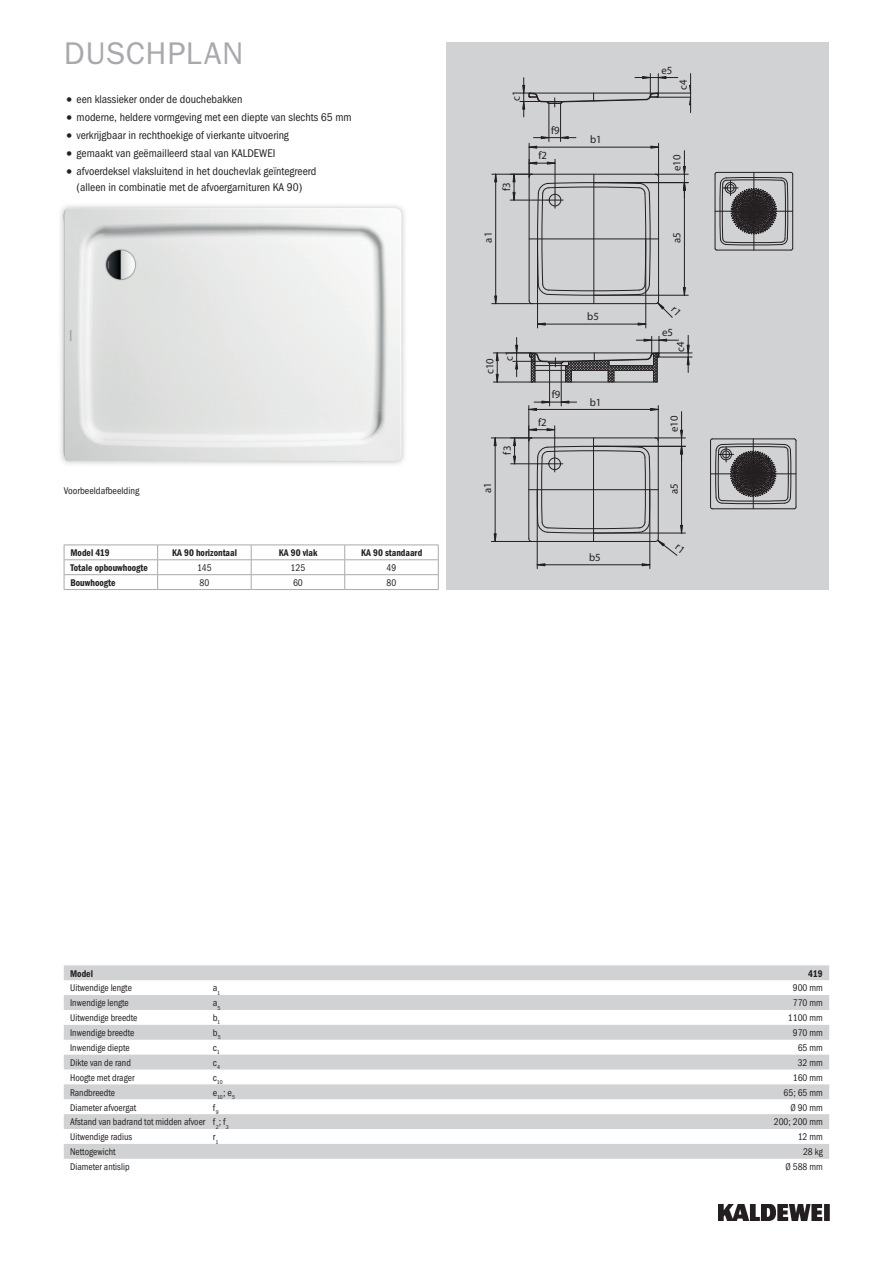
<style>
.page{position:relative;width:893px;height:1263px;background:#fff}
.page>*{position:absolute;margin:0;border:0;box-sizing:border-box;transform-origin:0 0}
.t1{font:31.5px "Franklin Gothic ITC";letter-spacing:.025em;color:#a8a9ad}
.t2{font:11.25px/15.8px "Franklin Gothic Cond ITC";color:#231f20;text-align:center}
.t3{font:10.95px "Myriad Pro";color:#231f20}
.t4{font:9.75px "Franklin Gothic Cond ITC";color:#231f20;scale:.95 1}
.t5{font:600 9.75px "Franklin Gothic Cond ITC";color:#231f20;scale:.95 1}
.t6{font:9.75px "Franklin Gothic Cond ITC";color:#231f20}
.t7{font:5.7px "Franklin Gothic Cond ITC";color:#231f20}
.s1{font-size:15.75px}
</style>
<div class="page">
<img style="left:719px;top:1204px;width:110px;height:16px">
<div style="left:446px;top:43px;width:383px;height:547px;background:#d1d2d4"></div>
<svg style="left:715px;top:172px;width:78px;height:79px"></svg>
<svg style="left:710px;top:438px;width:87px;height:71px"></svg>
<div style="left:722px;top:451px;width:8px;height:7px;border:1px dashed #231f20;border-radius:50%"></div>
<img style="left:60px;top:205px;width:345px;height:260px">
<img style="left:64px;top:208px;width:337px;height:253px">
<svg style="left:64px;top:965px;width:765px;height:194px;fill:#d1d2d4"></svg>
<hr style="left:64px;top:545px;width:94px;height:1px;background:#a8a9ad">
<hr style="left:158px;top:545px;width:93px;height:1px;background:#a8a9ad">
<hr style="left:251px;top:545px;width:94px;height:1px;background:#a8a9ad">
<hr style="left:345px;top:545px;width:94px;height:1px;background:#a8a9ad">
<hr style="left:64px;top:559px;width:94px;height:1px;background:#a8a9ad">
<hr style="left:158px;top:559px;width:93px;height:1px;background:#a8a9ad">
<hr style="left:251px;top:559px;width:94px;height:1px;background:#a8a9ad">
<hr style="left:345px;top:559px;width:94px;height:1px;background:#a8a9ad">
<hr style="left:64px;top:574px;width:94px;height:1px;background:#a8a9ad">
<svg style="left:64px;top:545px;width:1px;height:44px"></svg>
<hr style="left:64px;top:589px;width:94px;height:1px;background:#a8a9ad">
<hr style="left:158px;top:574px;width:93px;height:1px;background:#a8a9ad">
<svg style="left:157px;top:545px;width:1px;height:44px"></svg>
<hr style="left:158px;top:589px;width:93px;height:1px;background:#a8a9ad">
<hr style="left:251px;top:574px;width:94px;height:1px;background:#a8a9ad">
<svg style="left:251px;top:545px;width:1px;height:44px"></svg>
<hr style="left:251px;top:589px;width:94px;height:1px;background:#a8a9ad">
<hr style="left:345px;top:574px;width:94px;height:1px;background:#a8a9ad">
<svg style="left:344px;top:545px;width:1px;height:44px"></svg>
<svg style="left:438px;top:545px;width:1px;height:44px"></svg>
<hr style="left:345px;top:589px;width:94px;height:1px;background:#a8a9ad">
<svg style="left:491px;top:335px;width:201px;height:234px"></svg>
<svg style="left:492px;top:74px;width:199px;height:254px"></svg>
<h1 class="t1" style="left:64px;top:34px;width:181px">DUSCHPLAN</h1>
<p class="t2" style="left:64px;top:92px;width:180px"><span class="s1">•</span> een klassieker onder de douchebakken</p>
<p class="t2" style="left:64px;top:110px;width:289px"><span class="s1">•</span> moderne, heldere vormgeving met een diepte van slechts 65 mm</p>
<p class="t2" style="left:64px;top:127px;width:227px"><span class="s1">•</span> verkrijgbaar in rechthoekige of vierkante uitvoering</p>
<p class="t2" style="left:64px;top:145px;width:213px"><span class="s1">•</span> gemaakt van geëmailleerd staal van KALDEWEI</p>
<p class="t2" style="left:64px;top:163px;width:254px"><span class="s1">•</span> afvoerdeksel vlaksluitend in het douchevlak geïntegreerd (alleen in combinatie met de afvoergarnituren KA 90)</p>
<p class="t6" style="left:64px;top:485px;width:77px">Voorbeeldafbeelding</p>
<p class="t5" style="left:70px;top:547px;width:43px">Model 419</p>
<p class="t5" style="left:172px;top:547px;width:70px">KA 90 horizontaal</p>
<p class="t5" style="left:279px;top:547px;width:42px">KA 90 vlak</p>
<p class="t5" style="left:361px;top:547px;width:66px">KA 90 standaard</p>
<p class="t5" style="left:70px;top:562px;width:83px">Totale opbouwhoogte</p>
<p class="t4" style="left:197px;top:562px;width:17px">145</p>
<p class="t4" style="left:291px;top:562px;width:17px">125</p>
<p class="t4" style="left:387px;top:562px;width:12px">49</p>
<p class="t5" style="left:70px;top:577px;width:49px">Bouwhoogte</p>
<p class="t4" style="left:200px;top:577px;width:12px">80</p>
<p class="t4" style="left:293px;top:577px;width:12px">60</p>
<p class="t4" style="left:387px;top:577px;width:12px">80</p>
<p class="t3" style="left:661px;top:63px;width:12px">e5</p>
<p class="t3" style="left:676px;top:90px;width:12px;rotate:-90deg">c4</p>
<p class="t3" style="left:509px;top:101px;width:12px;rotate:-90deg">c1</p>
<p class="t3" style="left:551px;top:123px;width:10px">f9</p>
<p class="t3" style="left:590px;top:133px;width:13px">b1</p>
<p class="t3" style="left:538px;top:149px;width:10px">f2</p>
<p class="t3" style="left:670px;top:171px;width:18px;rotate:-90deg">e10</p>
<p class="t3" style="left:500px;top:191px;width:10px;rotate:-90deg">f3</p>
<p class="t3" style="left:481px;top:243px;width:12px;rotate:-90deg">a1</p>
<p class="t3" style="left:670px;top:243px;width:12px;rotate:-90deg">a5</p>
<p class="t3" style="left:587px;top:310px;width:13px">b5</p>
<p class="t3" style="left:662px;top:326px;width:12px">e5</p>
<p class="t3" style="left:483px;top:374px;width:17px;rotate:-90deg">c10</p>
<p class="t3" style="left:502px;top:361px;width:12px;rotate:-90deg">c1</p>
<p class="t3" style="left:674px;top:352px;width:12px;rotate:-90deg">c4</p>
<p class="t3" style="left:552px;top:388px;width:10px">f9</p>
<p class="t3" style="left:590px;top:395px;width:13px">b1</p>
<p class="t3" style="left:538px;top:415px;width:10px">f2</p>
<p class="t3" style="left:667px;top:432px;width:18px;rotate:-90deg">e10</p>
<p class="t3" style="left:500px;top:454px;width:10px;rotate:-90deg">f3</p>
<p class="t3" style="left:481px;top:493px;width:12px;rotate:-90deg">a1</p>
<p class="t3" style="left:667px;top:494px;width:12px;rotate:-90deg">a5</p>
<p class="t3" style="left:589px;top:550px;width:13px">b5</p>
<p class="t5" style="left:70px;top:967px;width:26px">Model</p>
<p class="t5" style="left:808px;top:967px;width:17px">419</p>
<p class="t4" style="left:70px;top:982px;width:67px">Uitwendige lengte</p>
<p class="t6" style="left:213px;top:982px;width:9px">a<sub>1</sub></p>
<p class="t4" style="left:793px;top:982px;width:33px">900 mm</p>
<p class="t4" style="left:70px;top:997px;width:63px">Inwendige lengte</p>
<p class="t6" style="left:213px;top:997px;width:9px">a<sub>5</sub></p>
<p class="t4" style="left:793px;top:997px;width:33px">770 mm</p>
<p class="t4" style="left:70px;top:1012px;width:72px">Uitwendige breedte</p>
<p class="t6" style="left:213px;top:1012px;width:9px">b<sub>1</sub></p>
<p class="t4" style="left:788px;top:1012px;width:38px">1100 mm</p>
<p class="t4" style="left:70px;top:1027px;width:69px">Inwendige breedte</p>
<p class="t6" style="left:213px;top:1027px;width:9px">b<sub>5</sub></p>
<p class="t4" style="left:793px;top:1027px;width:33px">970 mm</p>
<p class="t4" style="left:70px;top:1042px;width:64px">Inwendige diepte</p>
<p class="t6" style="left:213px;top:1042px;width:8px">c<sub>1</sub></p>
<p class="t4" style="left:798px;top:1042px;width:28px">65 mm</p>
<p class="t4" style="left:70px;top:1057px;width:65px">Dikte van de rand</p>
<p class="t6" style="left:213px;top:1057px;width:9px">c<sub>4</sub></p>
<p class="t4" style="left:798px;top:1057px;width:28px">32 mm</p>
<p class="t4" style="left:70px;top:1072px;width:69px">Hoogte met drager</p>
<p class="t7" style="left:213px;top:1079px;width:11px"><sup>c</sup>10</p>
<p class="t4" style="left:793px;top:1072px;width:33px">160 mm</p>
<p class="t4" style="left:70px;top:1087px;width:49px">Randbreedte</p>
<p class="t6" style="left:213px;top:1087px;width:24px">e<sub>10</sub>; e<sub>5</sub></p>
<p class="t4" style="left:784px;top:1087px;width:43px">65; 65 mm</p>
<p class="t4" style="left:70px;top:1101px;width:71px">Diameter afvoergat</p>
<p class="t6" style="left:213px;top:1101px;width:7px">f<sub>9</sub></p>
<p class="t4" style="left:790px;top:1101px;width:36px">Ø 90 mm</p>
<p class="t4" style="left:70px;top:1116px;width:169px">Afstand van badrand tot midden afvoer f<sub>2</sub>; f<sub>3</sub></p>
<p class="t4" style="left:774px;top:1116px;width:53px">200; 200 mm</p>
<p class="t4" style="left:70px;top:1131px;width:67px">Uitwendige radius</p>
<p class="t6" style="left:213px;top:1131px;width:7px">r<sub>1</sub></p>
<p class="t4" style="left:798px;top:1131px;width:28px">12 mm</p>
<p class="t4" style="left:70px;top:1146px;width:49px">Nettogewicht</p>
<p class="t4" style="left:803px;top:1146px;width:22px">28 kg</p>
<p class="t4" style="left:70px;top:1161px;width:64px">Diameter antislip</p>
<p class="t4" style="left:785px;top:1161px;width:41px">Ø 588 mm</p>
</div>
